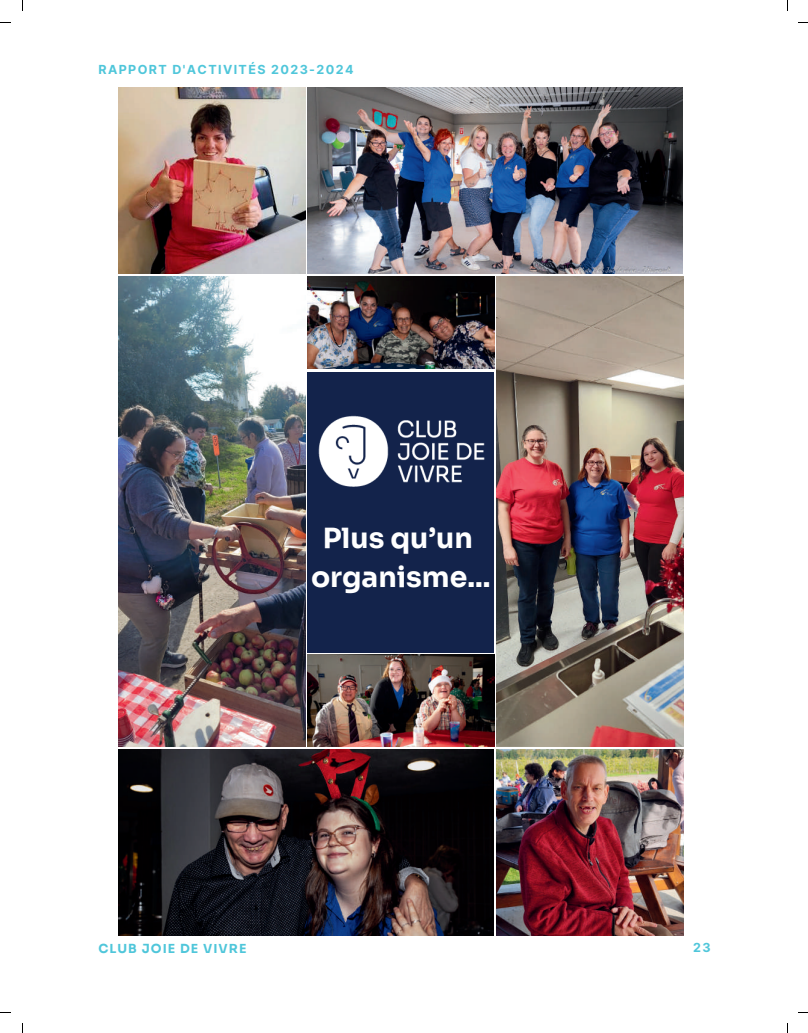
<style>
.page{position:relative;width:808px;height:1033px;background:#fff}
.page>*{position:absolute;margin:0;border:0;box-sizing:border-box;transform-origin:0 0}
.t1{font:700 28.25px/38.9px "Sora";color:#fff;text-align:center}
.t2{font:700 12.5px "Inter";letter-spacing:.11em;color:#4fc6da}
.t3{font:700 12.5px "Sora";letter-spacing:.085em;color:#4fc6da}
</style>
<div class="page">
<img style="left:307px;top:88px;width:376px;height:186px">
<img style="left:118px;top:88px;width:187px;height:186px">
<img style="left:307px;top:276px;width:187px;height:93px">
<img style="left:496px;top:276px;width:187px;height:470px">
<img style="left:118px;top:276px;width:187px;height:470px">
<img style="left:307px;top:654px;width:187px;height:93px">
<img style="left:118px;top:749px;width:376px;height:186px">
<img style="left:496px;top:749px;width:187px;height:186px">
<div style="left:307px;top:372px;width:187px;height:280px;background:#13234b"></div>
<img style="left:302px;top:399px;width:198px;height:104px">
<p class="t2" style="left:98px;top:60px;width:256px">RAPPORT D'ACTIVITÉS 2023-2024</p>
<h1 class="t1" style="left:311px;top:516px;width:181px">Plus qu’un organisme...</h1>
<p class="t3" style="left:98px;top:938px;width:150px">CLUB JOIE DE VIVRE</p>
<p class="t2" style="left:693px;top:938px;width:19px">23</p>
</div>
